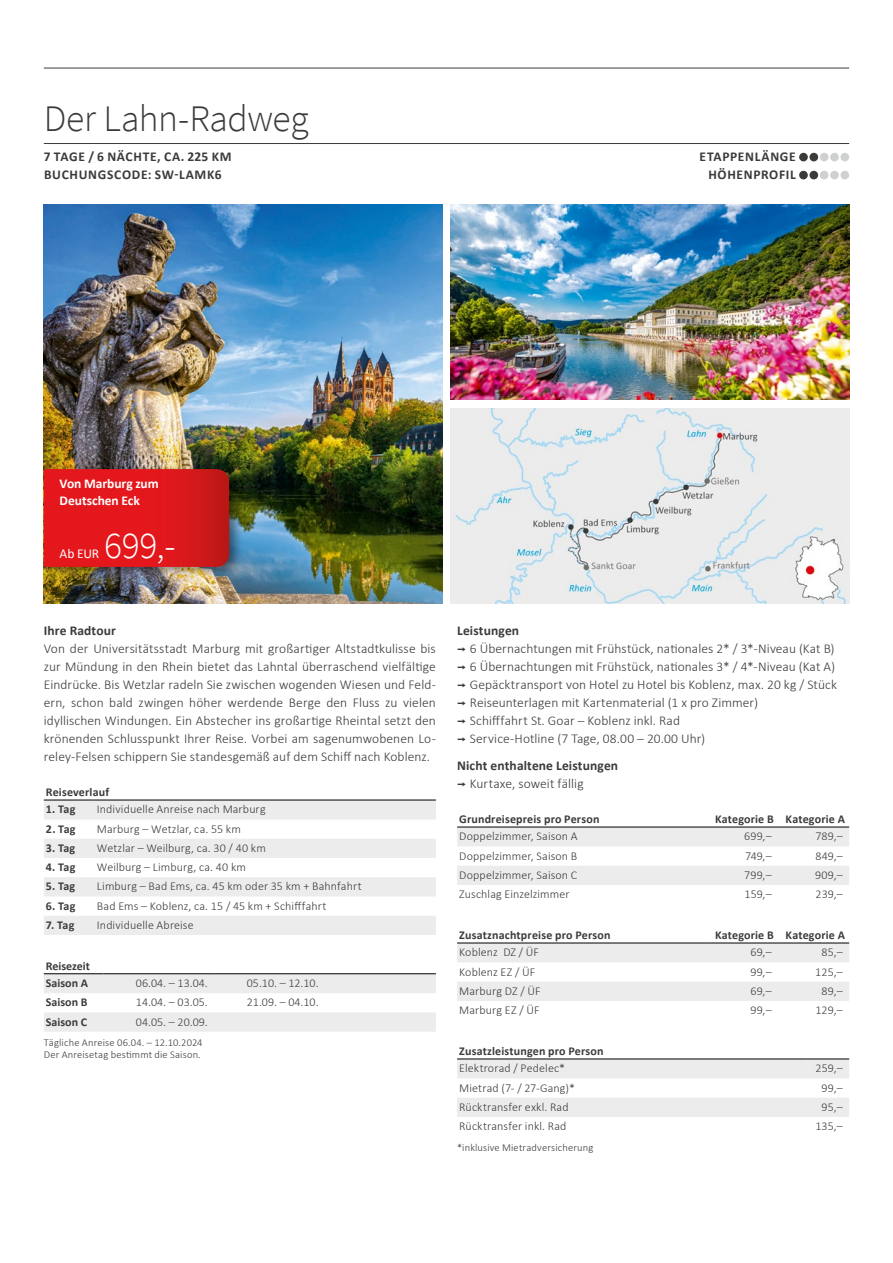
<style>
.page{position:relative;width:893px;height:1263px;background:#fff}
.page>*{position:absolute;margin:0;border:0;box-sizing:border-box;transform-origin:0 0}
.t1{font:300 37.5px "Source Sans Pro";letter-spacing:-.01em;color:#3b3b3a}
.t2{font:300 37.5px "Source Sans Pro";color:#fff}
.t3{font:300 13.5px/18px "Calibri";letter-spacing:.005em;color:#3b3b3a;text-align:justify}
.t4{font:700 13.5px/18px "Calibri";letter-spacing:.04em;color:#3b3b3a}
.t5{font:700 13.5px/18px "Calibri";letter-spacing:.01em;color:#3b3b3a}
.t6{font:700 13.5px/17.2px "Calibri";letter-spacing:-.005em;color:#fff}
.t7{font:13.5px "Calibri";color:#fff}
.t8{font:300 12px "Calibri";letter-spacing:.01em;color:#3b3b3a}
.t9{font:700 12px/17.7px "Calibri";letter-spacing:.015em;color:#3b3b3a}
.t10{font:300 10.5px/12px "Calibri";letter-spacing:.015em;color:#3b3b3a}
.s1{font-weight:700}
.s2{font-family:"Interstate";font-weight:400}
.s3{font-weight:300}
</style>
<div class="page">
<img style="left:44px;top:204px;width:398px;height:400px">
<img style="left:451px;top:204px;width:398px;height:196px">
<img style="left:451px;top:408px;width:398px;height:196px">
<div style="left:40px;top:463px;width:204px;height:116px;background:#000;opacity:.45"></div>
<svg style="left:44px;top:469px;width:185px;height:98px;background:#dc171b"></svg>
<hr style="left:44px;top:143px;width:805px;height:1px;background:#3b3b3a">
<hr style="left:44px;top:68px;width:805px;height:1px;background:#3b3b3a">
<div style="left:799px;top:153px;width:9px;height:8px;background:#3b3b3a;border-radius:50%"></div>
<div style="left:809px;top:153px;width:9px;height:8px;background:#3b3b3a;border-radius:50%"></div>
<div style="left:820px;top:153px;width:8px;height:8px;background:#cfd0d0;border-radius:50%"></div>
<div style="left:830px;top:153px;width:9px;height:8px;background:#cfd0d0;border-radius:50%"></div>
<div style="left:840px;top:153px;width:9px;height:8px;background:#cfd0d0;border-radius:50%"></div>
<div style="left:799px;top:171px;width:9px;height:8px;background:#3b3b3a;border-radius:50%"></div>
<div style="left:809px;top:171px;width:9px;height:8px;background:#3b3b3a;border-radius:50%"></div>
<div style="left:820px;top:171px;width:8px;height:8px;background:#cfd0d0;border-radius:50%"></div>
<div style="left:830px;top:171px;width:9px;height:8px;background:#cfd0d0;border-radius:50%"></div>
<div style="left:840px;top:171px;width:9px;height:8px;background:#cfd0d0;border-radius:50%"></div>
<svg style="left:44px;top:801px;width:392px;height:134px;fill:#ececed"></svg>
<hr style="left:44px;top:800px;width:51px;height:1px;background:#000">
<hr style="left:95px;top:800px;width:341px;height:1px;background:#000">
<svg style="left:44px;top:974px;width:392px;height:58px"></svg>
<hr style="left:44px;top:973px;width:59px;height:1px;background:#000">
<hr style="left:103px;top:973px;width:111px;height:1px;background:#000">
<hr style="left:214px;top:973px;width:111px;height:1px;background:#000">
<hr style="left:325px;top:973px;width:111px;height:1px;background:#000">
<svg style="left:457px;top:828px;width:392px;height:57px"></svg>
<hr style="left:457px;top:827px;width:250px;height:1px;background:#000">
<hr style="left:707px;top:827px;width:71px;height:1px;background:#000">
<hr style="left:778px;top:827px;width:71px;height:1px;background:#000">
<svg style="left:457px;top:944px;width:392px;height:57px"></svg>
<hr style="left:457px;top:943px;width:250px;height:1px;background:#000">
<hr style="left:707px;top:943px;width:71px;height:1px;background:#000">
<hr style="left:778px;top:943px;width:71px;height:1px;background:#000">
<svg style="left:457px;top:1060px;width:392px;height:57px"></svg>
<hr style="left:457px;top:1059px;width:349px;height:1px;background:#000">
<hr style="left:806px;top:1059px;width:43px;height:1px;background:#000">
<h1 class="t1" style="left:44px;top:96px;width:266px">Der Lahn-Radweg</h1>
<p class="t4" style="left:44px;top:147px;width:189px">7 TAGE / 6 NÄCHTE, CA. 225 KM<br>BUCHUNGSCODE: SW-LAMK6</p>
<p class="t4" style="left:700px;top:147px;width:98px;text-align:right">ETAPPENLÄNGE<br>HÖHENPROFIL</p>
<p class="t6" style="left:60px;top:474px;width:101px">Von Marburg zum<br>Deutschen Eck</p>
<h1 class="t2" style="left:104px;top:522px;width:73px">699,-</h1>
<p class="t7" style="left:60px;top:544px;width:41px">Ab EUR</p>
<p class="t5" style="left:44px;top:621px;width:74px">Ihre Radtour</p>
<p class="t3" style="left:44px;top:640px;width:394px">Von der Universitätsstadt Marburg mit großartiger Altstadtkulisse bis zur Mündung in den Rhein bietet das Lahntal überraschend vielfältige Eindrücke. Bis Wetzlar radeln Sie zwischen wogenden Wiesen und Feld&shy;ern, schon bald zwingen höher werdende Berge den Fluss zu vielen idyllischen Windungen. Ein Abstecher ins großartige Rheintal setzt den krönenden Schlusspunkt Ihrer Reise. Vorbei am sagenumwobenen Lo&shy;reley-Felsen schippern Sie standesgemäß auf dem Schiff nach Koblenz.</p>
<p class="t9" style="left:46px;top:782px;width:65px">Reiseverlauf</p>
<p class="t9" style="left:46px;top:800px;width:31px">1. Tag</p>
<p class="t8" style="left:97px;top:802px;width:170px">Individuelle Anreise nach Marburg</p>
<p class="t9" style="left:46px;top:819px;width:31px">2. Tag</p>
<p class="t8" style="left:97px;top:821px;width:145px">Marburg – Wetzlar, ca. 55 km</p>
<p class="t9" style="left:46px;top:839px;width:31px">3. Tag</p>
<p class="t8" style="left:97px;top:840px;width:170px">Wetzlar – Weilburg, ca. 30 / 40 km</p>
<p class="t9" style="left:46px;top:858px;width:31px">4. Tag</p>
<p class="t8" style="left:97px;top:860px;width:151px">Weilburg – Limburg, ca. 40 km</p>
<p class="t9" style="left:46px;top:877px;width:31px">5. Tag</p>
<p class="t8" style="left:97px;top:879px;width:266px">Limburg – Bad Ems, ca. 45 km oder 35 km + Bahnfahrt</p>
<p class="t9" style="left:46px;top:896px;width:31px">6. Tag</p>
<p class="t8" style="left:97px;top:898px;width:231px">Bad Ems – Koblenz, ca. 15 / 45 km + Schifffahrt</p>
<p class="t9" style="left:46px;top:916px;width:30px">7. Tag</p>
<p class="t8" style="left:97px;top:917px;width:98px">Individuelle Abreise</p>
<p class="t9" style="left:46px;top:956px;width:45px">Reisezeit<br>Saison A</p>
<p class="t8" style="left:136px;top:976px;width:73px">06.04. – 13.04.</p>
<p class="t8" style="left:247px;top:976px;width:73px">05.10. – 12.10.</p>
<p class="t9" style="left:46px;top:993px;width:43px">Saison B</p>
<p class="t8" style="left:136px;top:995px;width:73px">14.04. – 03.05.</p>
<p class="t8" style="left:247px;top:995px;width:73px">21.09. – 04.10.</p>
<p class="t9" style="left:46px;top:1012px;width:43px">Saison C</p>
<p class="t8" style="left:136px;top:1014px;width:73px">04.05. – 20.09.</p>
<p class="t10" style="left:44px;top:1037px;width:160px">Tägliche Anreise 06.04. – 12.10.2024<br>Der Anreisetag bestimmt die Saison.</p>
<p class="t3" style="left:457px;top:622px;width:381px;text-align:left"><span class="s1">Leistungen<br></span><span class="s2">¬</span> 6 Übernachtungen mit Frühstück, nationales 2* / 3*-Niveau (Kat B) <span class="s2">¬</span> 6 Übernachtungen mit Frühstück, nationales 3* / 4*-Niveau (Kat A) <span class="s2">¬</span> Gepäcktransport von Hotel zu Hotel bis Koblenz, max. 20 kg / Stück <span class="s2">¬</span> Reiseunterlagen mit Kartenmaterial (1 x pro Zimmer)<br><span class="s2">¬</span> Schifffahrt St. Goar – Koblenz inkl. Rad<br><span class="s2">¬</span> Service-Hotline (7 Tage, 08.00 – 20.00 Uhr)</p>
<p class="t5" style="left:457px;top:756px;width:163px">Nicht enthaltene Leistungen <span class="s2">¬</span> <span class="s3">Kurtaxe, soweit fällig</span></p>
<p class="t9" style="left:459px;top:809px;width:142px">Grundreisepreis pro Person</p>
<p class="t9" style="left:715px;top:809px;width:131px">Kategorie B Kategorie A</p>
<p class="t8" style="left:459px;top:829px;width:120px">Doppelzimmer, Saison A</p>
<p class="t8" style="left:744px;top:829px;width:29px">699,–</p>
<p class="t8" style="left:815px;top:829px;width:29px">789,–</p>
<p class="t8" style="left:459px;top:848px;width:120px">Doppelzimmer, Saison B</p>
<p class="t8" style="left:745px;top:848px;width:28px">749,–</p>
<p class="t8" style="left:815px;top:848px;width:29px">849,–</p>
<p class="t8" style="left:459px;top:867px;width:120px">Doppelzimmer, Saison C</p>
<p class="t8" style="left:744px;top:867px;width:29px">799,–</p>
<p class="t8" style="left:815px;top:867px;width:29px">909,–</p>
<p class="t8" style="left:459px;top:887px;width:112px">Zuschlag Einzelzimmer</p>
<p class="t8" style="left:744px;top:887px;width:29px">159,–</p>
<p class="t8" style="left:816px;top:887px;width:29px">239,–</p>
<p class="t9" style="left:459px;top:925px;width:153px">Zusatznachtpreise pro Person</p>
<p class="t9" style="left:715px;top:925px;width:131px">Kategorie B Kategorie A</p>
<p class="t8" style="left:459px;top:945px;width:81px">Koblenz DZ / ÜF</p>
<p class="t8" style="left:751px;top:945px;width:23px">69,–</p>
<p class="t8" style="left:821px;top:945px;width:23px">85,–</p>
<p class="t8" style="left:459px;top:964px;width:78px">Koblenz EZ / ÜF</p>
<p class="t8" style="left:750px;top:964px;width:23px">99,–</p>
<p class="t8" style="left:815px;top:964px;width:29px">125,–</p>
<p class="t8" style="left:459px;top:983px;width:83px">Marburg DZ / ÜF</p>
<p class="t8" style="left:751px;top:983px;width:23px">69,–</p>
<p class="t8" style="left:822px;top:983px;width:23px">89,–</p>
<p class="t8" style="left:459px;top:1003px;width:82px">Marburg EZ / ÜF</p>
<p class="t8" style="left:750px;top:1003px;width:23px">99,–</p>
<p class="t8" style="left:815px;top:1003px;width:29px">129,–</p>
<p class="t9" style="left:459px;top:1041px;width:146px">Zusatzleistungen pro Person</p>
<p class="t8" style="left:459px;top:1061px;width:107px">Elektrorad / Pedelec*</p>
<p class="t8" style="left:816px;top:1061px;width:29px">259,–</p>
<p class="t8" style="left:459px;top:1080px;width:117px">Mietrad (7- / 27-Gang)*</p>
<p class="t8" style="left:822px;top:1080px;width:23px">99,–</p>
<p class="t8" style="left:459px;top:1099px;width:111px">Rücktransfer exkl. Rad</p>
<p class="t8" style="left:822px;top:1099px;width:23px">95,–</p>
<p class="t8" style="left:459px;top:1119px;width:109px">Rücktransfer inkl. Rad</p>
<p class="t8" style="left:815px;top:1119px;width:29px">135,–</p>
<p class="t10" style="left:457px;top:1141px;width:138px">*inklusive Mietradversicherung</p>
</div>
